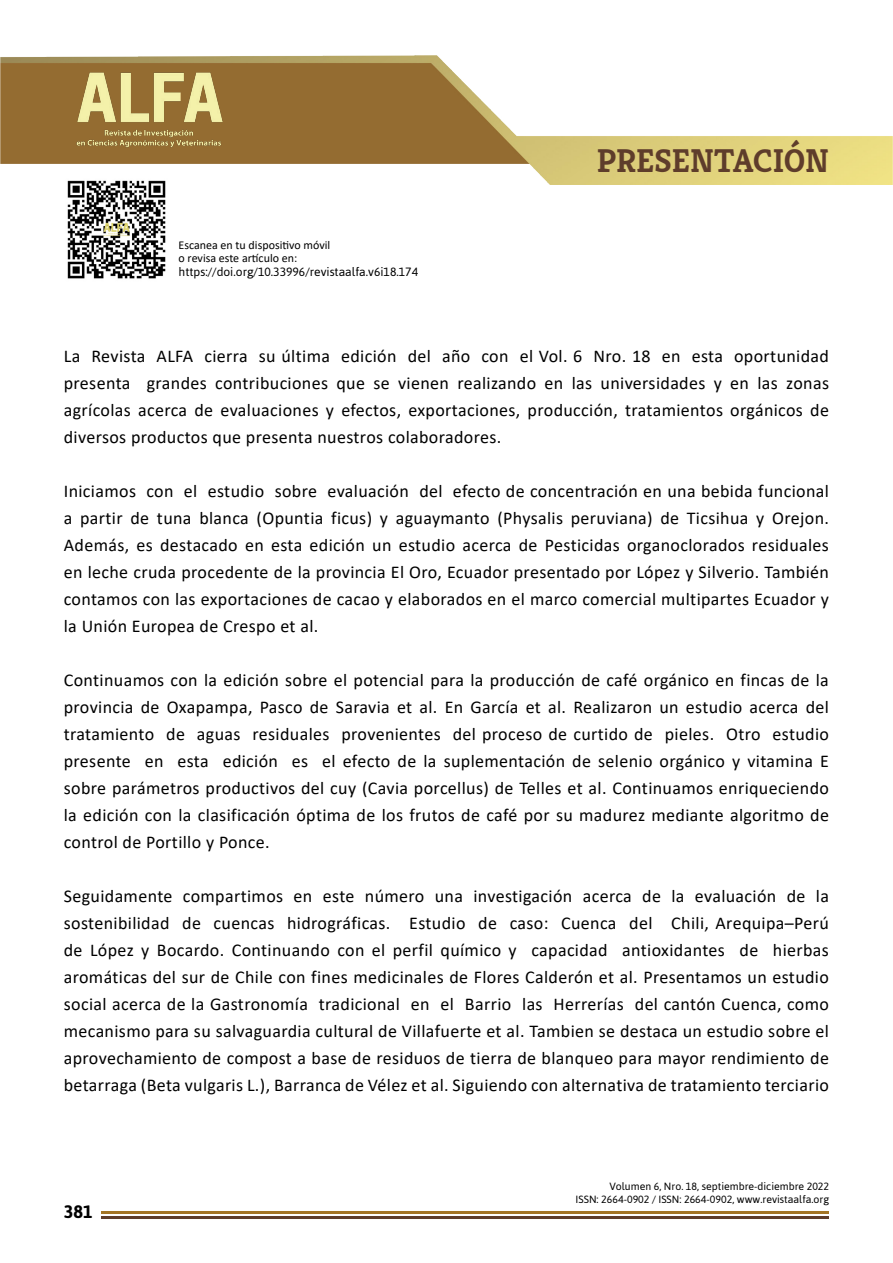
<style>
.page{position:relative;width:893px;height:1263px;background:#fff}
.page>*{position:absolute;margin:0;border:0;box-sizing:border-box;transform-origin:0 0}
.t1{font:700 33px "Kreon";color:#5e3d2b}
.t2{font:18px/27px "Calibri";letter-spacing:.02em;color:#000;text-align:justify}
.t3{font:700 18px "Asap";color:#000}
.t4{font:12px/13.5px "Calibri";color:#000}
.t5{font:12px "Asap";color:#000}
.t6{font:10.5px/13.5px "Asap";color:#000;text-align:right}
</style>
<div class="page">
<hr style="left:102px;top:1216px;width:727px;height:3px;background:#5e3d2b">
<hr style="left:102px;top:1211px;width:727px;height:2px;background:#a47525">
<img style="left:0;top:55px;width:893px;height:130px">
<img style="left:64px;top:63px;width:171px;height:89px">
<img style="left:64px;top:177px;width:105px;height:102px">
<p class="t4" style="left:179px;top:238px;width:153px">Escanea en tu dispositivo móvil o revisa este artículo en:</p>
<p class="t5" style="left:179px;top:265px;width:241px">https://doi.org/10.33996/revistaalfa.v6i18.174</p>
<h1 class="t1" style="left:597px;top:140px;width:234px">PRESENTACIÓN</h1>
<p class="t2" style="left:64px;top:342px;width:767px">La Revista ALFA cierra su última edición del año con el Vol. 6 Nro. 18 en esta oportunidad presenta grandes contribuciones que se vienen realizando en las universidades y en las zonas agrícolas acerca de evaluaciones y efectos, exportaciones, producción, tratamientos orgánicos de diversos productos que presenta nuestros colaboradores.</p>
<p class="t2" style="left:64px;top:477px;width:767px">Iniciamos con el estudio sobre evaluación del efecto de concentración en una bebida funcional a partir de tuna blanca (Opuntia ficus) y aguaymanto (Physalis peruviana) de Ticsihua y Orejon.<br>Además, es destacado en esta edición un estudio acerca de Pesticidas organoclorados residuales en leche cruda procedente de la provincia El Oro, Ecuador presentado por López y Silverio. También contamos con las exportaciones de cacao y elaborados en el marco comercial multipartes Ecuador y la Unión Europea de Crespo et al.</p>
<p class="t2" style="left:64px;top:666px;width:767px">Continuamos con la edición sobre el potencial para la producción de café orgánico en fincas de la provincia de Oxapampa, Pasco de Saravia et al. En García et al. Realizaron un estudio acerca del tratamiento de aguas residuales provenientes del proceso de curtido de pieles. Otro estudio presente en esta edición es el efecto de la suplementación de selenio orgánico y vitamina E sobre parámetros productivos del cuy (Cavia porcellus) de Telles et al. Continuamos enriqueciendo la edición con la clasificación óptima de los frutos de café por su madurez mediante algoritmo de control de Portillo y Ponce.</p>
<p class="t2" style="left:64px;top:882px;width:767px">Seguidamente compartimos en este número una investigación acerca de la evaluación de la sostenibilidad de cuencas hidrográficas. Estudio de caso: Cuenca del Chili, Arequipa–Perú de López y Bocardo. Continuando con el perfil químico y capacidad antioxidantes de hierbas aromáticas del sur de Chile con fines medicinales de Flores Calderón et al. Presentamos un estudio social acerca de la Gastronomía tradicional en el Barrio las Herrerías del cantón Cuenca, como mecanismo para su salvaguardia cultural de Villafuerte et al. Tambien se destaca un estudio sobre el aprovechamiento de compost a base de residuos de tierra de blanqueo para mayor rendimiento de betarraga (Beta vulgaris L.), Barranca de Vélez et al. Siguiendo con alternativa de tratamiento terciario</p>
<p class="t3" style="left:64px;top:1201px;width:30px">381</p>
<p class="t6" style="left:576px;top:1179px;width:255px">Volumen 6, Nro. 18, septiembre-diciembre 2022<br>ISSN: 2664-0902 / ISSN: 2664-0902, www.revistaalfa.org</p>
</div>
